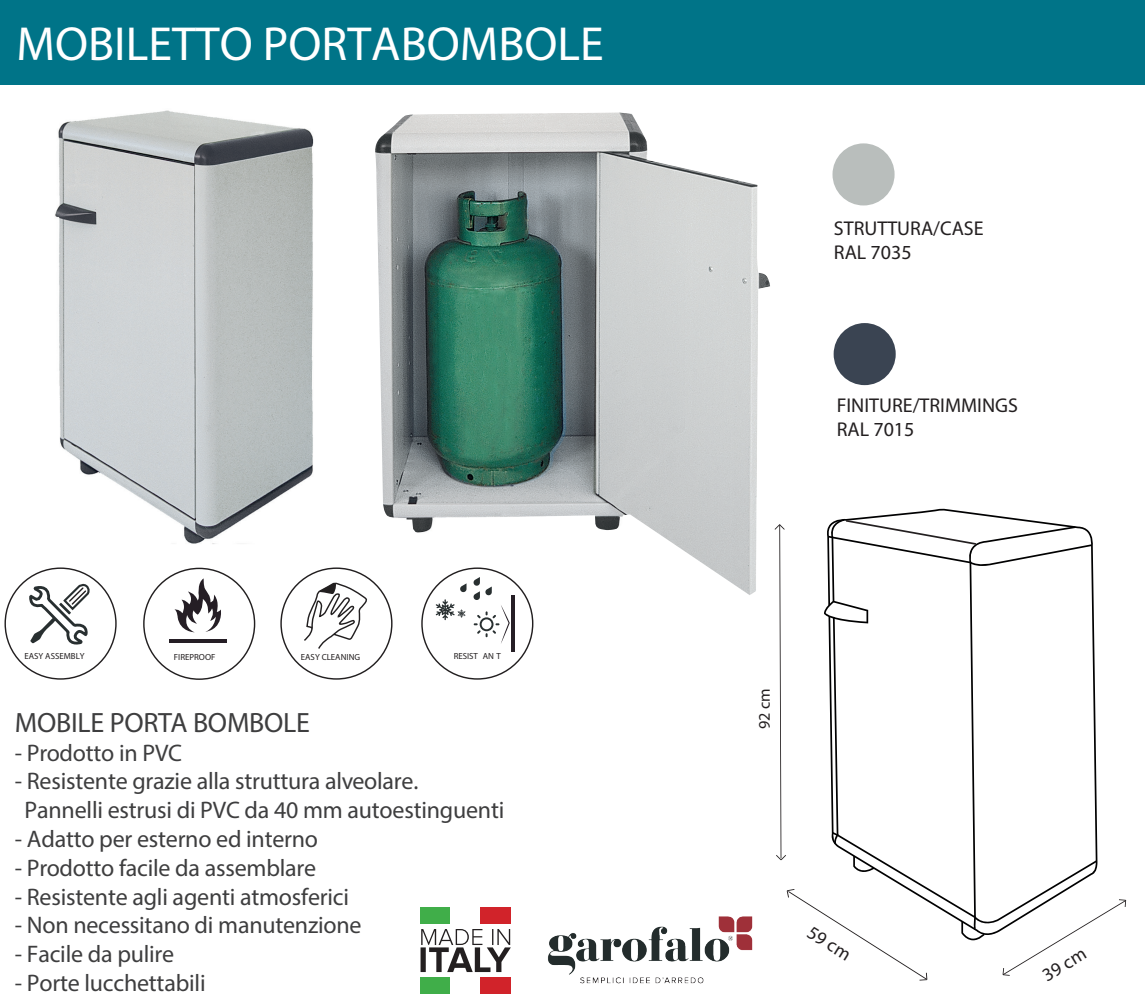
<style>
.page{position:relative;width:1145px;height:1002px;background:#fff}
.page>*{position:absolute;margin:0;border:0;box-sizing:border-box;transform-origin:0 0}
.t1{font:48px "Myriad Pro";color:#fff}
.t2{font:28px "Myriad Pro";letter-spacing:-.01em;color:#3e3e3f}
.t3{font:24px/28.8px "Myriad Pro";letter-spacing:-.01em;color:#3e3e3f}
.t4{font:20px/24px "Myriad Pro";color:#231f20}
.t5{font:18.8px "Myriad Pro";color:#231f20}
.t6{font:16.2px "Myriad Pro";color:#231f20}
.t7{font:8.8px "Myriad Pro";color:#231f20}
</style>
<div class="page">
<svg style="left:420px;top:929px;width:91px;height:43px"></svg>
<div style="left:420px;top:977px;width:30px;height:17px;background:#40ae49"></div>
<div style="left:480px;top:977px;width:31px;height:17px;background:#d1232a"></div>
<div style="left:420px;top:907px;width:30px;height:17px;background:#40ae49"></div>
<div style="left:480px;top:907px;width:31px;height:17px;background:#d1232a"></div>
<img style="left:548px;top:916px;width:205px;height:68px">
<div style="left:0;top:0;width:1145px;height:84px;background:#007488"></div>
<img style="left:55px;top:110px;width:259px;height:434px">
<img style="left:374px;top:113px;width:396px;height:482px">
<svg style="left:30px;top:583px;width:60px;height:97px"></svg>
<svg style="left:174px;top:578px;width:47px;height:54px"></svg>
<hr style="left:169px;top:639px;width:58px;height:4px;background:#251e25">
<svg style="left:303px;top:567px;width:65px;height:82px"></svg>
<hr style="left:511px;top:595px;width:3px;height:56px;background:#251e25">
<svg style="left:436px;top:599px;width:29px;height:21px"></svg>
<svg style="left:460px;top:583px;width:6px;height:9px"></svg>
<svg style="left:473px;top:577px;width:37px;height:67px"></svg>
<div style="left:833px;top:323px;width:63px;height:62px;background:#3a4452;border-radius:50%"></div>
<div style="left:832px;top:143px;width:62px;height:62px;background:#b9bebc;border-radius:50%"></div>
<svg style="left:828px;top:508px;width:269px;height:414px"></svg>
<svg style="left:830px;top:519px;width:146px;height:400px"></svg>
<svg style="left:853px;top:856px;width:21px;height:16px"></svg>
<svg style="left:832px;top:832px;width:7px;height:12px"></svg>
<svg style="left:824px;top:520px;width:268px;height:103px"></svg>
<svg style="left:774px;top:524px;width:12px;height:336px"></svg>
<svg style="left:787px;top:889px;width:140px;height:91px"></svg>
<svg style="left:961px;top:860px;width:165px;height:116px"></svg>
<h1 class="t1" style="left:17px;top:15px;width:589px">MOBILETTO PORTABOMBOLE</h1>
<p class="t7" style="left:24px;top:651px;width:62px">EASY ASSEMBLY</p>
<p class="t7" style="left:174px;top:652px;width:43px">FIREPROOF</p>
<p class="t7" style="left:301px;top:651px;width:61px">EASY CLEANING</p>
<p class="t7" style="left:454px;top:651px;width:49px">RESIST AN T</p>
<p class="t2" style="left:15px;top:705px;width:297px">MOBILE PORTA BOMBOLE</p>
<p class="t3" style="left:15px;top:738px;width:169px">- Prodotto in PVC</p>
<p class="t3" style="left:25px;top:766px;width:481px;text-indent:-10px">- Resistente grazie alla struttura alveolare.<br>Pannelli estrusi di PVC da 40 mm autoestinguenti</p>
<p class="t3" style="left:15px;top:824px;width:305px">- Adatto per esterno ed interno</p>
<p class="t3" style="left:15px;top:853px;width:303px">- Prodotto facile da assemblare</p>
<p class="t3" style="left:15px;top:882px;width:336px">- Resistente agli agenti atmosferici</p>
<p class="t3" style="left:15px;top:910px;width:348px">- Non necessitano di manutenzione</p>
<p class="t3" style="left:15px;top:939px;width:161px">- Facile da pulire</p>
<p class="t3" style="left:15px;top:968px;width:192px">- Porte lucchettabili</p>
<p class="t4" style="left:834px;top:216px;width:151px">STRUTTURA/CASE<br>RAL 7035</p>
<p class="t4" style="left:837px;top:393px;width:183px">FINITURE/TRIMMINGS<br>RAL 7015</p>
<p class="t6" style="left:754px;top:729px;width:42px;rotate:-90deg">92 cm</p>
<p class="t5" style="left:815px;top:920px;width:49px;rotate:32deg">59 cm</p>
<p class="t5" style="left:1038px;top:966px;width:49px;rotate:-31deg">39 cm</p>
</div>
